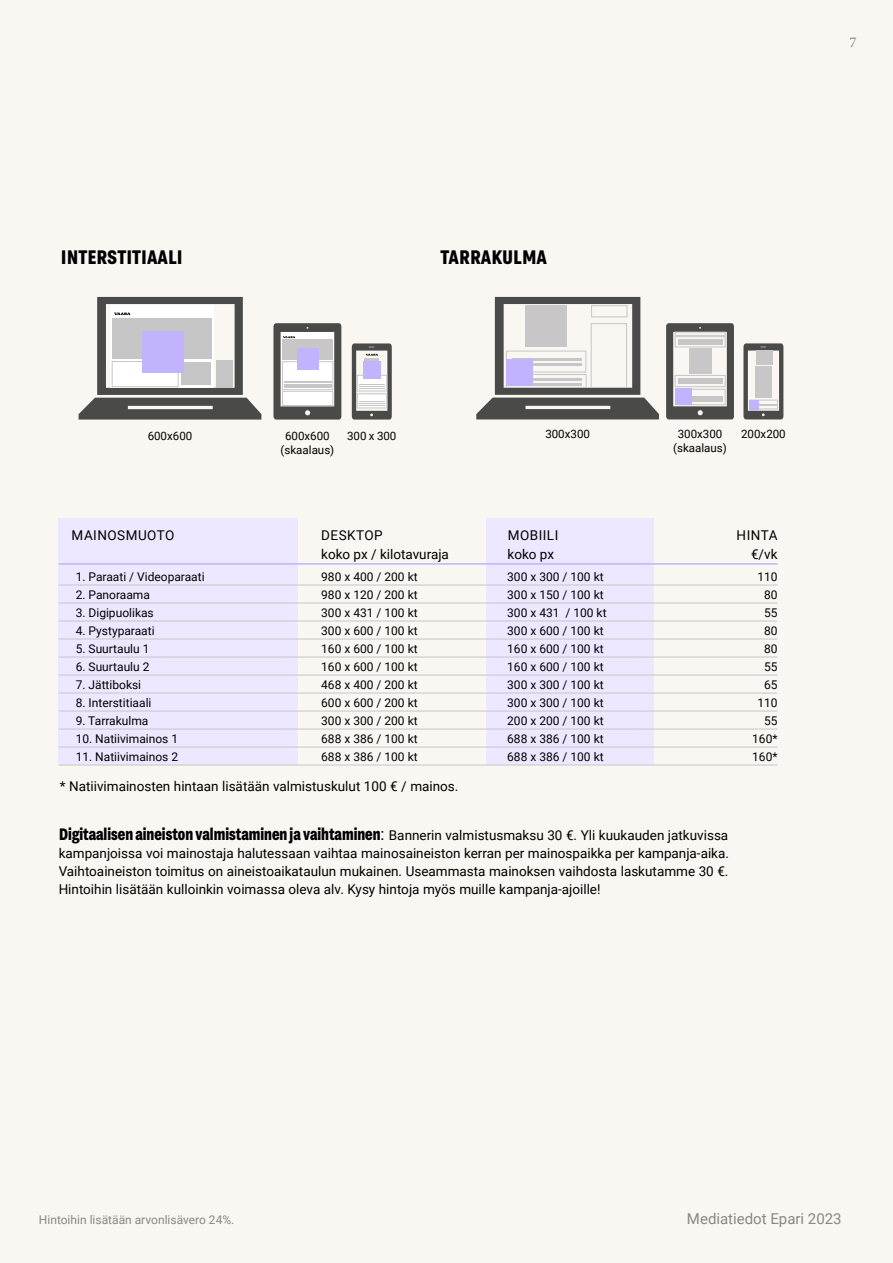
<style>
.page{position:relative;width:893px;height:1263px;background:#faf7f2}
.page>*{position:absolute;margin:0;border:0;box-sizing:border-box;transform-origin:0 0}
.t1{font:700 19.5px "Grtsk Zetta";color:#000}
.t2{font:15px "Roboto";color:#878787}
.t3{font:15px "Minion Pro";color:#878787}
.t4{font:13.5px/18px "Roboto";color:#000;text-align:justify}
.t5{font:13.5px "Roboto";letter-spacing:.035em;color:#000}
.t6{font:12px "Roboto";color:#000}
.t7{font:12px "Roboto";color:#878787}
.t8{font:11.55px/13.8px "Roboto";color:#000;text-align:center}
.s1{font-family:"Grtsk Zetta";font-weight:700;font-size:16.5px}
.s2{font-size:16.5px}
</style>
<div class="page">
<svg style="left:666px;top:323px;width:68px;height:96px"></svg>
<div style="left:675px;top:375px;width:50px;height:12px;border:1px solid #c6c6c6"></div>
<div style="left:677px;top:389px;width:48px;height:16px;border:1px solid #c6c6c6"></div>
<hr style="left:679px;top:383px;width:44px;height:1px;background:#c6c6c6">
<hr style="left:679px;top:401px;width:44px;height:1px;background:#c6c6c6">
<hr style="left:679px;top:380px;width:44px;height:2px;background:#c6c6c6">
<hr style="left:679px;top:399px;width:44px;height:1px;background:#c6c6c6">
<hr style="left:679px;top:378px;width:44px;height:1px;background:#c6c6c6">
<hr style="left:679px;top:396px;width:44px;height:1px;background:#c6c6c6">
<div style="left:675px;top:389px;width:17px;height:16px;background:#c2b3ff"></div>
<div style="left:675px;top:332px;width:50px;height:3px;border:1px solid #c6c6c6"></div>
<div style="left:675px;top:336px;width:50px;height:11px;border:1px solid #c6c6c6"></div>
<hr style="left:678px;top:343px;width:45px;height:1px;background:#c6c6c6">
<hr style="left:678px;top:341px;width:45px;height:1px;background:#c6c6c6">
<hr style="left:678px;top:339px;width:45px;height:1px;background:#c6c6c6">
<div style="left:689px;top:348px;width:23px;height:26px;background:#c8c6c6"></div>
<svg style="left:743px;top:343px;width:40px;height:76px"></svg>
<div style="left:749px;top:400px;width:9px;height:10px;background:#c2b3ff"></div>
<div style="left:756px;top:350px;width:16px;height:14px;background:#c8c6c6"></div>
<div style="left:755px;top:366px;width:17px;height:32px;background:#c8c6c6"></div>
<svg style="left:476px;top:297px;width:183px;height:122px"></svg>
<div style="left:506px;top:351px;width:80px;height:21px;border:1px solid #c6c6c6"></div>
<hr style="left:512px;top:363px;width:70px;height:3px;background:#c6c6c6">
<hr style="left:512px;top:358px;width:70px;height:3px;background:#c6c6c6">
<div style="left:525px;top:305px;width:42px;height:42px;background:#c8c6c6"></div>
<div style="left:506px;top:374px;width:81px;height:14px;border:1px solid #c6c6c6"></div>
<hr style="left:512px;top:383px;width:70px;height:3px;background:#c6c6c6">
<hr style="left:512px;top:378px;width:70px;height:3px;background:#c6c6c6">
<div style="left:591px;top:323px;width:36px;height:65px;border:1px solid #c6c6c6"></div>
<div style="left:506px;top:359px;width:27px;height:27px;background:#c2b3ff"></div>
<svg style="left:273px;top:323px;width:68px;height:97px"></svg>
<div style="left:297px;top:348px;width:22px;height:22px;background:#c2b3ff"></div>
<svg style="left:352px;top:343px;width:40px;height:77px"></svg>
<div style="left:363px;top:361px;width:18px;height:18px;background:#c2b3ff"></div>
<svg style="left:79px;top:297px;width:182px;height:123px"></svg>
<div style="left:59px;top:519px;width:239px;height:246px;background:#ede8ff"></div>
<div style="left:486px;top:519px;width:167px;height:246px;background:#ede8ff"></div>
<hr style="left:59px;top:563px;width:719px;height:2px;background:#c2b3ff">
<hr style="left:59px;top:585px;width:719px;height:1px;background:#c6c6c6">
<hr style="left:59px;top:603px;width:719px;height:1px;background:#c6c6c6">
<hr style="left:59px;top:621px;width:719px;height:1px;background:#c6c6c6">
<hr style="left:59px;top:639px;width:719px;height:1px;background:#c6c6c6">
<hr style="left:59px;top:657px;width:719px;height:1px;background:#c6c6c6">
<hr style="left:59px;top:675px;width:719px;height:1px;background:#c6c6c6">
<hr style="left:59px;top:693px;width:719px;height:1px;background:#c6c6c6">
<hr style="left:59px;top:711px;width:719px;height:1px;background:#c6c6c6">
<hr style="left:59px;top:729px;width:719px;height:1px;background:#c6c6c6">
<hr style="left:59px;top:747px;width:719px;height:1px;background:#c6c6c6">
<hr style="left:59px;top:765px;width:719px;height:1px;background:#c6c6c6">
<p class="t3" style="left:850px;top:32px;width:9px">7</p>
<h1 class="t1" style="left:61px;top:245px;width:123px">INTERSTITIAALI</h1>
<h1 class="t1" style="left:441px;top:245px;width:108px">TARRAKULMA</h1>
<p class="t8" style="left:148px;top:428px;width:46px">600x600</p>
<p class="t8" style="left:281px;top:428px;width:55px">600x600 (skaalaus)</p>
<p class="t8" style="left:347px;top:428px;width:51px">300 x 300</p>
<p class="t8" style="left:545px;top:426px;width:46px">300x300</p>
<p class="t8" style="left:673px;top:426px;width:55px">300x300 (skaalaus)</p>
<p class="t8" style="left:741px;top:426px;width:46px">200x200</p>
<p class="t5" style="left:72px;top:525px;width:104px">MAINOSMUOTO</p>
<p class="t5" style="left:321px;top:525px;width:63px">DESKTOP</p>
<p class="t5" style="left:508px;top:525px;width:52px">MOBIILI</p>
<p class="t4" style="left:737px;top:525px;width:42px">HINTA</p>
<p class="t4" style="left:321px;top:545px;width:129px">koko px / kilotavuraja</p>
<p class="t4" style="left:508px;top:545px;width:48px">koko px</p>
<p class="t4" style="left:751px;top:545px;width:28px">€/vk</p>
<p class="t6" style="left:76px;top:568px;width:131px">1. Paraati / Videoparaati</p>
<p class="t6" style="left:321px;top:568px;width:98px">980 x 400 / 200 kt</p>
<p class="t6" style="left:507px;top:568px;width:98px">300 x 300 / 100 kt</p>
<p class="t6" style="left:757px;top:568px;width:22px">110</p>
<p class="t6" style="left:76px;top:586px;width:76px">2. Panoraama</p>
<p class="t6" style="left:321px;top:586px;width:98px">980 x 120 / 200 kt</p>
<p class="t6" style="left:507px;top:586px;width:98px">300 x 150 / 100 kt</p>
<p class="t6" style="left:764px;top:586px;width:15px">80</p>
<p class="t6" style="left:76px;top:604px;width:80px">3. Digipuolikas</p>
<p class="t6" style="left:321px;top:604px;width:98px">300 x 431 / 100 kt</p>
<p class="t6" style="left:507px;top:604px;width:101px">300 x 431 / 100 kt</p>
<p class="t6" style="left:764px;top:604px;width:15px">55</p>
<p class="t6" style="left:76px;top:622px;width:80px">4. Pystyparaati</p>
<p class="t6" style="left:321px;top:622px;width:98px">300 x 600 / 100 kt</p>
<p class="t6" style="left:507px;top:622px;width:98px">300 x 600 / 100 kt</p>
<p class="t6" style="left:764px;top:622px;width:15px">80</p>
<p class="t6" style="left:76px;top:640px;width:75px">5. Suurtaulu 1</p>
<p class="t6" style="left:321px;top:640px;width:98px">160 x 600 / 100 kt</p>
<p class="t6" style="left:507px;top:640px;width:98px">160 x 600 / 100 kt</p>
<p class="t6" style="left:764px;top:640px;width:15px">80</p>
<p class="t6" style="left:76px;top:658px;width:75px">6. Suurtaulu 2</p>
<p class="t6" style="left:321px;top:658px;width:98px">160 x 600 / 100 kt</p>
<p class="t6" style="left:507px;top:658px;width:98px">160 x 600 / 100 kt</p>
<p class="t6" style="left:764px;top:658px;width:15px">55</p>
<p class="t6" style="left:76px;top:676px;width:67px">7. Jättiboksi</p>
<p class="t6" style="left:321px;top:676px;width:98px">468 x 400 / 200 kt</p>
<p class="t6" style="left:507px;top:676px;width:98px">300 x 300 / 100 kt</p>
<p class="t6" style="left:764px;top:676px;width:15px">65</p>
<p class="t6" style="left:76px;top:694px;width:77px">8. Interstitiaali</p>
<p class="t6" style="left:321px;top:694px;width:98px">600 x 600 / 200 kt</p>
<p class="t6" style="left:507px;top:694px;width:98px">300 x 300 / 100 kt</p>
<p class="t6" style="left:757px;top:694px;width:22px">110</p>
<p class="t6" style="left:76px;top:712px;width:74px">9. Tarrakulma</p>
<p class="t6" style="left:321px;top:712px;width:98px">300 x 300 / 200 kt</p>
<p class="t6" style="left:507px;top:712px;width:98px">200 x 200 / 100 kt</p>
<p class="t6" style="left:764px;top:712px;width:15px">55</p>
<p class="t6" style="left:76px;top:730px;width:104px">10. Natiivimainos 1</p>
<p class="t6" style="left:321px;top:730px;width:98px">688 x 386 / 100 kt</p>
<p class="t6" style="left:507px;top:730px;width:98px">688 x 386 / 100 kt</p>
<p class="t6" style="left:752px;top:730px;width:27px">160*</p>
<p class="t6" style="left:76px;top:748px;width:104px">11. Natiivimainos 2</p>
<p class="t6" style="left:321px;top:748px;width:98px">688 x 386 / 100 kt</p>
<p class="t6" style="left:507px;top:748px;width:98px">688 x 386 / 100 kt</p>
<p class="t6" style="left:752px;top:748px;width:27px">160*</p>
<p class="t4" style="left:60px;top:776px;width:400px">* Natiivimainosten hintaan lisätään valmistuskulut 100 € / mainos.</p>
<p class="t4" style="left:59px;top:825px;width:672px"><span class="s1">Digitaalisen aineiston valmistaminen ja vaihtaminen</span><span class="s2">:</span> Bannerin valmistusmaksu 30 €. Yli kuukauden jatkuvissa kampanjoissa voi mainostaja halutessaan vaihtaa mainosaineiston kerran per mainospaikka per kampanja-aika.<br>Vaihtoaineiston toimitus on aineistoaikataulun mukainen. Useammasta mainoksen vaihdosta laskutamme 30 €.<br>Hintoihin lisätään kulloinkin voimassa oleva alv. Kysy hintoja myös muille kampanja-ajoille!</p>
<p class="t7" style="left:39px;top:1211px;width:197px">Hintoihin lisätään arvonlisävero 24%.</p>
<p class="t2" style="left:687px;top:1208px;width:156px">Mediatiedot Epari 2023</p>
</div>
